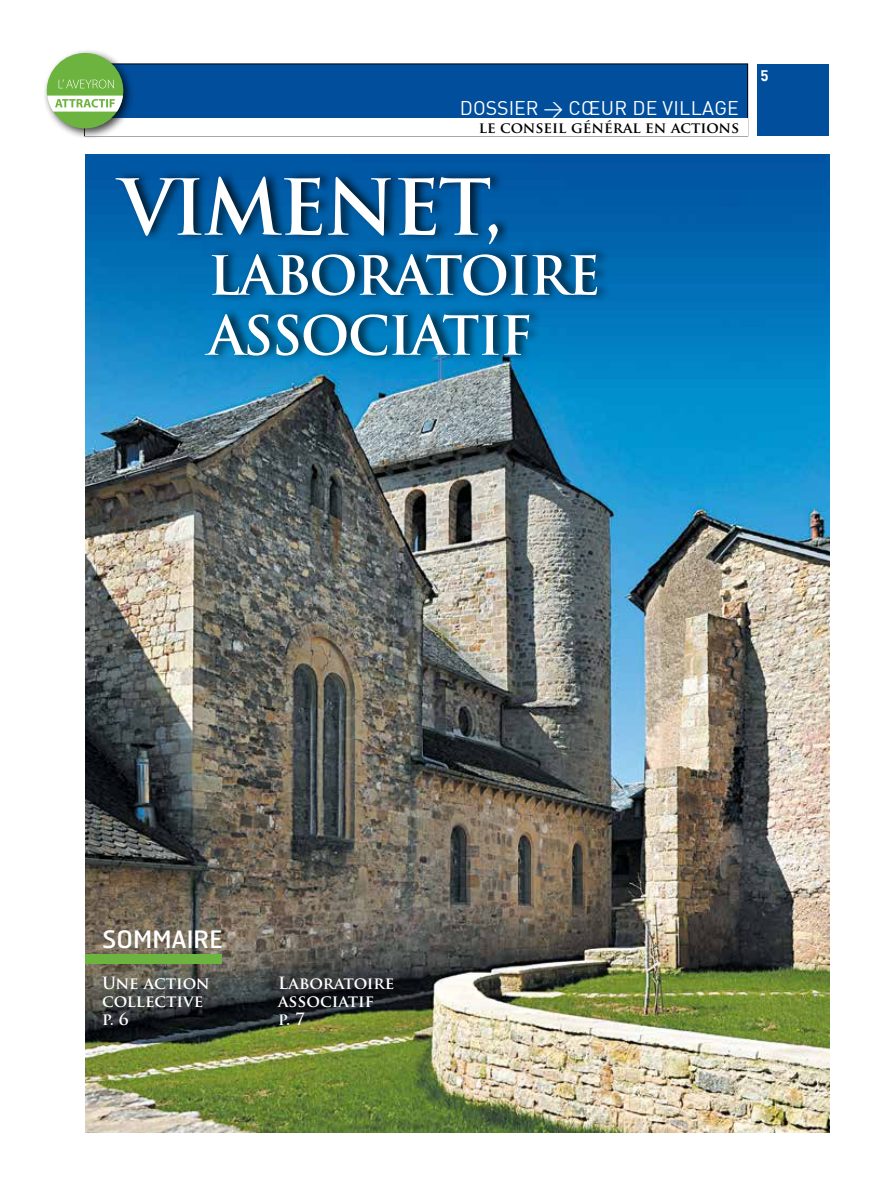
<style>
.page{position:relative;width:893px;height:1191px;background:#fff}
.page>*{position:absolute;margin:0;border:0;box-sizing:border-box;transform-origin:0 0}
.t1{font:700 75px "Trajan Pro";color:#fff}
.t2{font:700 52.5px "Trajan Pro";color:#fff}
.t3{font:24px "Hermes";color:#fff}
.t4{font:19.5px "DIN";color:#fff}
.t5{font:700 16.5px/18px "Trajan Pro";color:#fff}
.t6{font:700 15px "Trajan Pro";color:#000}
.t7{font:700 15px "DIN";color:#fff}
</style>
<div class="page">
<div style="left:85px;top:64px;width:663px;height:72px;background:#004e9c"></div>
<div style="left:756px;top:64px;width:72px;height:72px;background:#004e9c"></div>
<div style="left:85px;top:118px;width:662px;height:18px;background:#fff"></div>
<img style="left:85px;top:155px;width:744px;height:977px">
<div style="left:85px;top:954px;width:136px;height:9px;background:#6cb33f"></div>
<div style="left:113px;top:169px;width:497px;height:193px;background:#000;opacity:.75"></div>
<div style="left:42px;top:48px;width:93px;height:92px;background:#000;opacity:.75"></div>
<div style="left:47px;top:53px;width:76px;height:75px;background:#6cb33f;border-radius:50%"></div>
<svg style="left:47px;top:96px;width:76px;height:16px"></svg>
<svg style="left:59px;top:79px;width:55px;height:9px"></svg>
<p class="t4" style="left:460px;top:95px;width:225px">DOSSIER &gt; CŒUR DE VILLAGE</p>
<p class="t6" style="left:479px;top:118px;width:262px">le conseil général en actions</p>
<h1 class="t1" style="left:120px;top:161px;width:384px">Vimenet,</h1>
<h2 class="t2" style="left:208px;top:243px;width:183px">laborat</h2>
<h2 class="t2" style="left:460px;top:243px;width:103px">oire</h2>
<h2 class="t2" style="left:120px;top:303px;width:46px">ass</h2>
<h2 class="t2" style="left:301px;top:303px;width:233px">ociatif</h2>
<p class="t7" style="left:761px;top:66px;width:10px">5</p>
<h3 class="t3" style="left:102px;top:924px;width:122px">SOMMAIRE</h3>
<p class="t5" style="left:102px;top:974px;width:109px">Une action collective p. 6</p>
<p class="t5" style="left:278px;top:974px;width:118px">Laboratoire associatif<br>p. 7</p>
</div>
